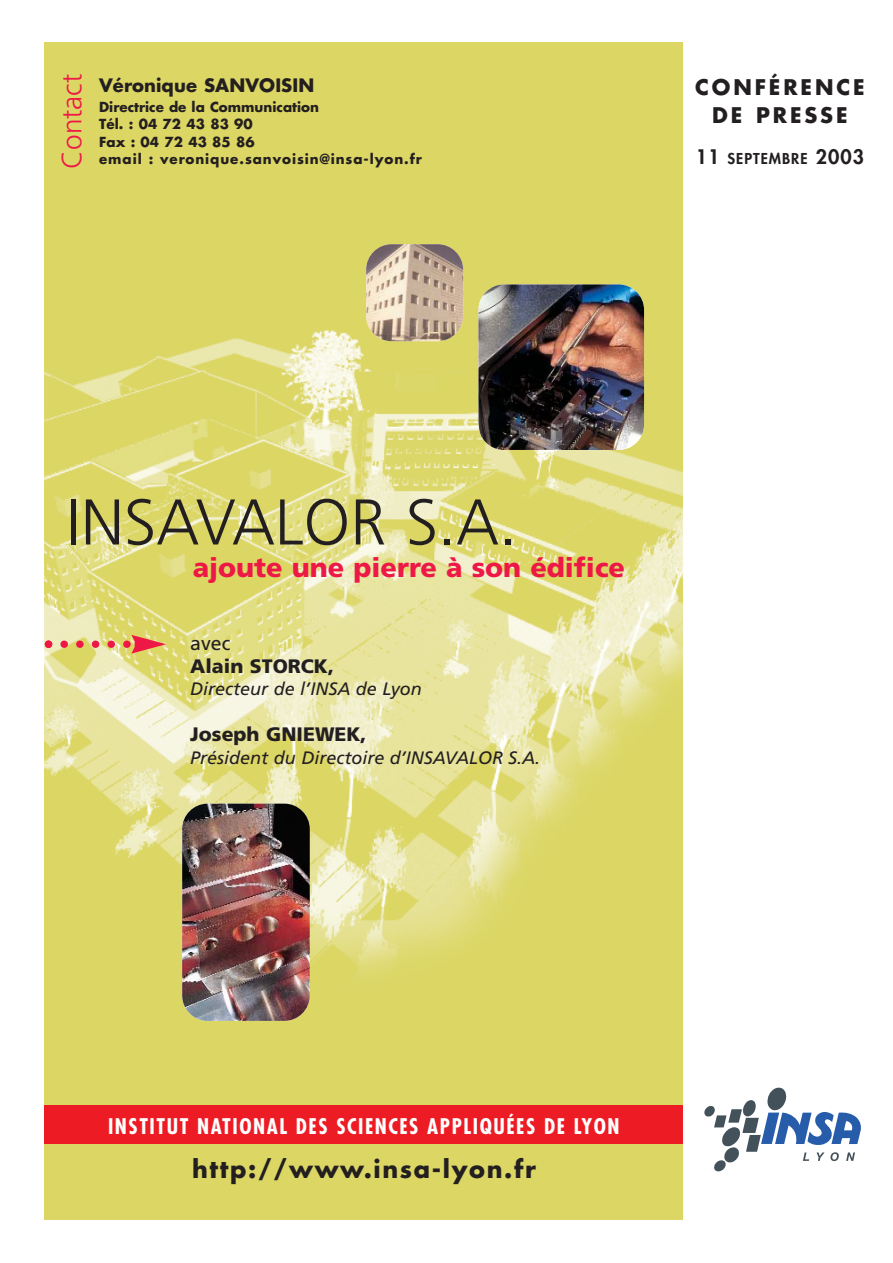
<style>
.page{position:relative;width:893px;height:1263px;background:#fff}
.page>*{position:absolute;margin:0;border:0;box-sizing:border-box;transform-origin:0 0}
.t1{font:300 64.5px "Frutiger";color:#231f20}
.t2{font:300 28.05px "Frutiger";color:#ed1846}
.t3{font:900 27px "Frutiger";color:#ed1846}
.t4{font:700 24px "Futura";letter-spacing:.07em;color:#231f20}
.t5{font:700 condensed 21px "Futura";letter-spacing:.075em;color:#fff}
.t6{font:700 21px/27.3px "Futura";letter-spacing:.135em;color:#231f20;text-align:center}
.t7{font:900 19.5px "Frutiger";color:#231f20}
.t8{font:19.5px "Frutiger";color:#231f20}
.t9{font:italic 18px "Frutiger";color:#231f20}
.t10{font:700 18px "Futura";letter-spacing:.005em;color:#231f20}
.t11{font:800 14.7px "Futura";letter-spacing:.07em;color:#231f20}
.t12{font:700 13.5px/17.5px "Futura";letter-spacing:.005em;color:#231f20}
.s1{font-size:19.5px}
</style>
<div class="page">
<div style="left:45px;top:43px;width:638px;height:1177px;background:#dcd665"></div>
<img style="left:45px;top:245px;width:638px;height:861px">
<svg style="left:704px;top:1087px;width:157px;height:84px"></svg>
<div style="left:45px;top:1106px;width:638px;height:38px;background:#ed1c24"></div>
<img style="left:478px;top:284px;width:166px;height:166px;border-radius:26px">
<img style="left:182px;top:804px;width:128px;height:217px;border-radius:26px">
<img style="left:366px;top:244px;width:97px;height:97px;border-radius:25px">
<svg style="left:45px;top:635px;width:121px;height:19px"></svg>
<h2 class="t2" style="left:60px;top:169px;width:96px;rotate:-90deg">Contact</h2>
<h3 class="t10" style="left:99px;top:77px;width:217px">Véronique SANVOISIN</h3>
<p class="t12" style="left:99px;top:99px;width:324px">Directrice de la Communication<br>Tél. : 04 72 43 83 90<br>Fax : 04 72 43 85 86<br>email : veronique.sanvoisin@insa-lyon.fr</p>
<h3 class="t6" style="left:695px;top:76px;width:171px">CONFÉRENCE<br>DE PRESSE</h3>
<p class="t11" style="left:695px;top:151px;width:170px"><span class="s1">11</span> SEPTEMBRE <span class="s1">2003</span></p>
<h1 class="t1" style="left:67px;top:496px;width:452px">INSAVALOR S.A.</h1>
<h3 class="t3" style="left:193px;top:557px;width:434px">ajoute une pierre à son édifice</h3>
<h3 class="t8" style="left:190px;top:635px;width:42px">avec</h3>
<h3 class="t7" style="left:190px;top:658px;width:145px">Alain STORCK,</h3>
<h3 class="t9" style="left:190px;top:682px;width:233px">Directeur de l’INSA de Lyon</h3>
<h3 class="t7" style="left:190px;top:727px;width:178px">Joseph GNIEWEK,</h3>
<h3 class="t9" style="left:190px;top:750px;width:351px">Président du Directoire d’INSAVALOR S.A.</h3>
<h3 class="t5" style="left:108px;top:1117px;width:513px">INSTITUT NATIONAL DES SCIENCES APPLIQUÉES DE LYON</h3>
<h3 class="t4" style="left:192px;top:1158px;width:345px">http://www.insa-lyon.fr</h3>
</div>
